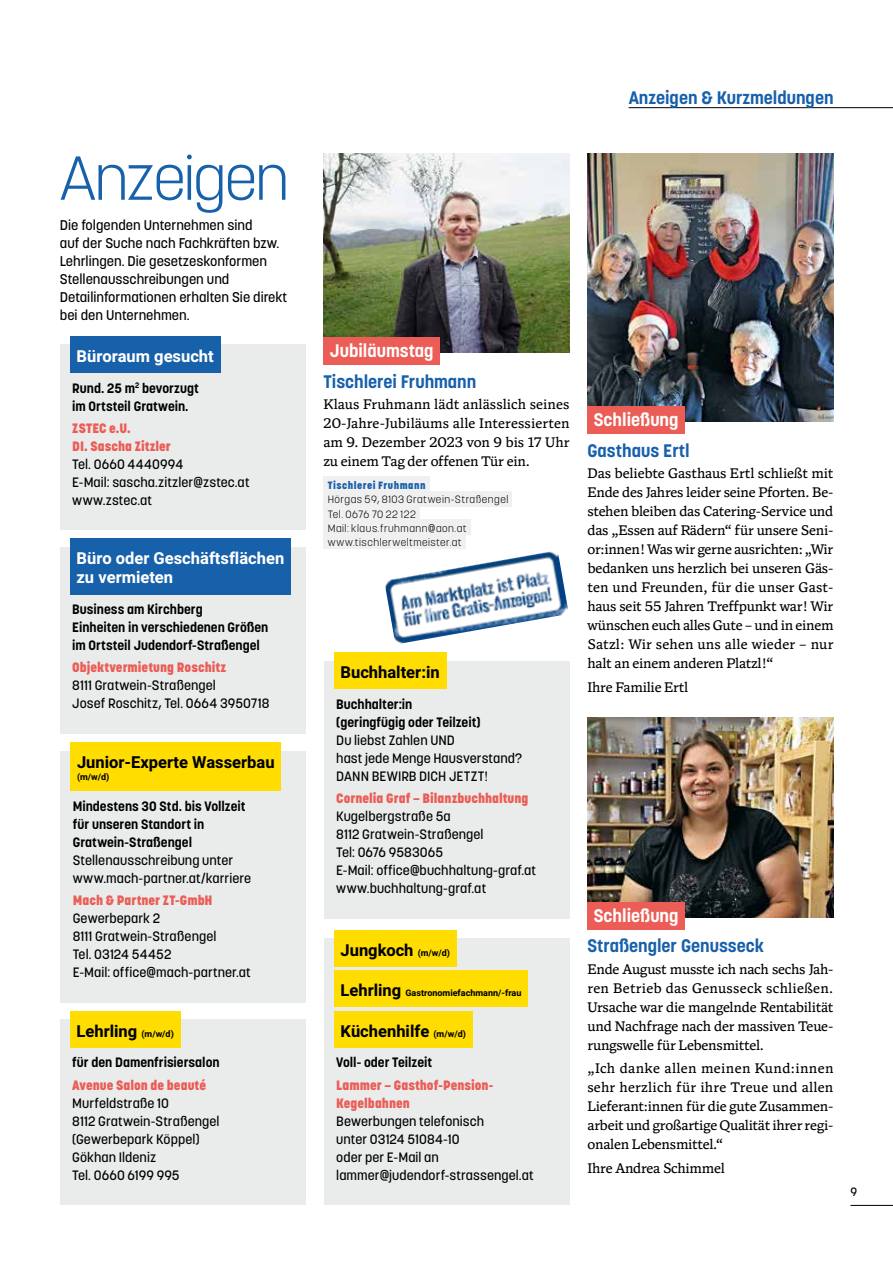
<style>
.page{position:relative;width:893px;height:1263px;background:#fff}
.page>*{position:absolute;margin:0;border:0;box-sizing:border-box;transform-origin:0 0}
.t1{font:300 61.5px "Korolev";letter-spacing:-.03em;color:#1760aa}
.t2{font:700 18px "Korolev";color:#1760aa}
.t3{font:700 18px "Korolev";color:#fff}
.t4{font:700 16.5px "Heebo";color:#000}
.t5{font:700 16.5px/19.2px "Heebo";color:#fff}
.t6{font:13.95px/19px "Antonia Variable";letter-spacing:-.015em;color:#000;text-align:justify}
.t7{font:500 13.95px/18px "Korolev";color:#000}
.t8{font:500 13.5px/18px "Korolev";letter-spacing:.005em;color:#000}
.t9{font:700 13.5px/18px "Korolev";color:#000}
.t10{font:800 13.5px/18px "Korolev";color:#eb5d56}
.t11{font:500 12px "Korolev";color:#000}
.t12{font:300 10.5px/14.2px "Korolev";letter-spacing:.05em;color:#000}
.t13{font:800 10.5px "Korolev";letter-spacing:.045em;color:#1760aa}
.t14{font:700 9px "Heebo";color:#000}
.s1{font-size:9px}
.s2{font-size:16.5px}
</style>
<div class="page">
<hr style="left:850px;top:1205px;width:43px;height:1px;background:#000">
<hr style="left:629px;top:107px;width:264px;height:1px;background:#000">
<img style="left:587px;top:718px;width:246px;height:199px">
<div style="left:587px;top:902px;width:98px;height:27px;background:#eb5d56"></div>
<img style="left:323px;top:153px;width:246px;height:200px">
<div style="left:323px;top:337px;width:117px;height:28px;background:#eb5d56"></div>
<div style="left:323px;top:477px;width:106px;height:15px;background:#f0f0f0"></div>
<div style="left:323px;top:491px;width:189px;height:15px;background:#f0f0f0"></div>
<div style="left:323px;top:505px;width:97px;height:15px;background:#f0f0f0"></div>
<div style="left:323px;top:520px;width:148px;height:15px;background:#f0f0f0"></div>
<div style="left:323px;top:534px;width:143px;height:15px;background:#f0f0f0"></div>
<img style="left:587px;top:153px;width:246px;height:268px">
<div style="left:587px;top:406px;width:98px;height:28px;background:#eb5d56"></div>
<div style="left:60px;top:344px;width:245px;height:186px;background:#eaebeb"></div>
<div style="left:70px;top:336px;width:150px;height:37px;background:#1760aa"></div>
<div style="left:323px;top:661px;width:246px;height:257px;background:#eaebeb"></div>
<div style="left:334px;top:652px;width:112px;height:37px;background:#fd0"></div>
<div style="left:60px;top:751px;width:246px;height:251px;background:#eaebeb"></div>
<div style="left:71px;top:742px;width:210px;height:49px;background:#fd0"></div>
<div style="left:60px;top:547px;width:245px;height:187px;background:#eaebeb"></div>
<div style="left:70px;top:538px;width:221px;height:57px;background:#1760aa"></div>
<div style="left:323px;top:938px;width:246px;height:267px;background:#eaebeb"></div>
<div style="left:334px;top:930px;width:123px;height:37px;background:#fd0"></div>
<div style="left:334px;top:970px;width:194px;height:37px;background:#fd0"></div>
<div style="left:334px;top:1011px;width:138px;height:37px;background:#fd0"></div>
<div style="left:60px;top:1019px;width:245px;height:186px;background:#eaebeb"></div>
<div style="left:70px;top:1011px;width:110px;height:37px;background:#fd0"></div>
<img style="left:385px;top:551px;width:183px;height:93px">
<h1 class="t1" style="left:60px;top:139px;width:231px">Anzeigen</h1>
<p class="t7" style="left:60px;top:216px;width:229px">Die folgenden Unternehmen sind<br>auf der Suche nach Fachkräften bzw.<br>Lehrlingen. Die gesetzeskonformen<br>Stellenausschreibungen und<br>Detailinformationen erhalten Sie direkt bei den Unternehmen.</p>
<p class="t5" style="left:77px;top:346px;width:139px">Büroraum gesucht</p>
<p class="t9" style="left:72px;top:379px;width:128px">Rund. 25 m<sup>2</sup> bevorzugt im Ortsteil Gratwein.</p>
<p class="t10" style="left:72px;top:419px;width:100px">ZSTEC e.U.<br>DI. Sascha Zitzler</p>
<p class="t8" style="left:72px;top:455px;width:179px">Tel. 0660 4440994<br>E-Mail: sascha.zitzler@zstec.at www.zstec.at</p>
<p class="t5" style="left:77px;top:549px;width:209px">Büro oder Geschäftsflächen zu vermieten</p>
<p class="t9" style="left:72px;top:600px;width:198px">Business am Kirchberg<br>Einheiten in verschiedenen Größen im Ortsteil Judendorf-Straßengel</p>
<p class="t10" style="left:72px;top:659px;width:155px">Objektvermietung Roschitz</p>
<p class="t8" style="left:72px;top:677px;width:199px">8111 Gratwein-Straßengel<br>Josef Roschitz, Tel. 0664 3950718</p>
<p class="t4" style="left:77px;top:751px;width:199px">Junior-Experte Wasserbau</p>
<p class="t14" style="left:77px;top:771px;width:34px">(m/w/d)</p>
<p class="t9" style="left:73px;top:797px;width:174px">Mindestens 30 Std. bis Vollzeit für unseren Standort in<br>Gratwein-Straßengel</p>
<p class="t8" style="left:73px;top:851px;width:180px">Stellenausschreibung unter www.mach-partner.at/karriere</p>
<p class="t10" style="left:73px;top:891px;width:141px">Mach &amp; Partner ZT-GmbH</p>
<p class="t8" style="left:73px;top:909px;width:180px">Gewerbepark 2<br>8111 Gratwein-Straßengel<br>Tel. 03124 54452<br>E-Mail: office@mach-partner.at</p>
<p class="t4" style="left:77px;top:1019px;width:99px">Lehrling <span class="s1">(m/w/d)</span></p>
<p class="t9" style="left:72px;top:1054px;width:149px">für den Damenfrisiersalon</p>
<p class="t10" style="left:72px;top:1076px;width:135px">Avenue Salon de beauté</p>
<p class="t8" style="left:72px;top:1094px;width:149px">Murfeldstraße 10<br>8112 Gratwein-Straßengel (Gewerbepark Köppel)<br>Gökhan Ildeniz<br>Tel. 0660 6199 995</p>
<p class="t2" style="left:629px;top:86px;width:206px">Anzeigen &amp; Kurzmeldungen</p>
<p class="t3" style="left:330px;top:339px;width:105px">Jubiläumstag</p>
<p class="t2" style="left:323px;top:370px;width:154px">Tischlerei Fruhmann</p>
<p class="t6" style="left:323px;top:395px;width:248px">Klaus Fruhmann lädt anlässlich seines 20-Jahre-Jubiläums alle Interessierten am 9. Dezember 2023 von 9 bis 17 Uhr zu einem Tag der offenen Tür ein.</p>
<p class="t13" style="left:328px;top:479px;width:99px">Tischlerei Fruhmann</p>
<p class="t12" style="left:328px;top:492px;width:182px">Hörgas 59, 8103 Gratwein-Straßengel<br>Tel. 0676 70 22 122<br>Mail: klaus.fruhmann@aon.at www.tischlerweltmeister.at</p>
<p class="t4" style="left:340px;top:661px;width:101px">Buchhalter:in</p>
<p class="t9" style="left:336px;top:695px;width:146px">Buchhalter:in (geringfügig oder Teilzeit)</p>
<p class="t8" style="left:336px;top:731px;width:188px">Du liebst Zahlen UND<br>hast jede Menge Hausverstand?<br>DANN BEWIRB DICH JETZT!</p>
<p class="t10" style="left:336px;top:789px;width:194px">Cornelia Graf – Bilanzbuchhaltung</p>
<p class="t8" style="left:336px;top:807px;width:201px">Kugelbergstraße 5a<br>8112 Gratwein-Straßengel<br>Tel: 0676 9583065<br>E-Mail: office@buchhaltung-graf.at www.buchhaltung-graf.at</p>
<p class="t4" style="left:340px;top:938px;width:111px">Jungkoch <span class="s1">(m/w/d)</span></p>
<p class="t14" style="left:340px;top:987px;width:182px"><span class="s2">Lehrling</span> Gastronomiefachmann/-frau</p>
<p class="t4" style="left:340px;top:1019px;width:127px">Küchenhilfe <span class="s1">(m/w/d)</span></p>
<p class="t9" style="left:336px;top:1054px;width:97px">Voll- oder Teilzeit</p>
<p class="t10" style="left:336px;top:1076px;width:158px">Lammer – Gasthof-Pension-<br>Kegelbahnen</p>
<p class="t8" style="left:336px;top:1112px;width:199px">Bewerbungen telefonisch<br>unter 03124 51084-10<br>oder per E-Mail an lammer@judendorf-strassengel.at</p>
<p class="t3" style="left:594px;top:408px;width:86px">Schließung</p>
<p class="t2" style="left:587px;top:439px;width:104px">Gasthaus Ertl</p>
<p class="t6" style="left:587px;top:464px;width:248px">Das beliebte Gasthaus Ertl schließt mit Ende des Jahres leider seine Pforten. Be&shy;stehen bleiben das Catering-Service und das „Essen auf Rädern“ für unsere Seni&shy;or:innen! Was wir gerne ausrichten: „Wir bedanken uns herzlich bei unseren Gäs&shy;ten und Freunden, für die unser Gast&shy;haus seit 55 Jahren Treffpunkt war! Wir wünschen euch alles Gute – und in einem Satzl: Wir sehen uns alle wieder – nur halt an einem anderen Platzl!“</p>
<p class="t6" style="left:587px;top:678px;width:102px">Ihre Familie Ertl</p>
<p class="t3" style="left:594px;top:904px;width:86px">Schließung</p>
<p class="t2" style="left:587px;top:935px;width:178px">Straßengler Genusseck</p>
<p class="t6" style="left:587px;top:960px;width:248px">Ende August musste ich nach sechs Jah&shy;ren Betrieb das Genusseck schließen.<br>Ursache war die mangelnde Rentabilität und Nachfrage nach der massiven Teue&shy;rungswelle für Lebensmittel.</p>
<p class="t6" style="left:587px;top:1059px;width:247px">„Ich danke allen meinen Kund:innen sehr herzlich für ihre Treue und allen Lieferant:innen für die gute Zusammen&shy;arbeit und großartige Qualität ihrer regi&shy;onalen Lebensmittel.“</p>
<p class="t6" style="left:587px;top:1159px;width:139px">Ihre Andrea Schimmel</p>
<p class="t11" style="left:850px;top:1184px;width:8px">9</p>
</div>
